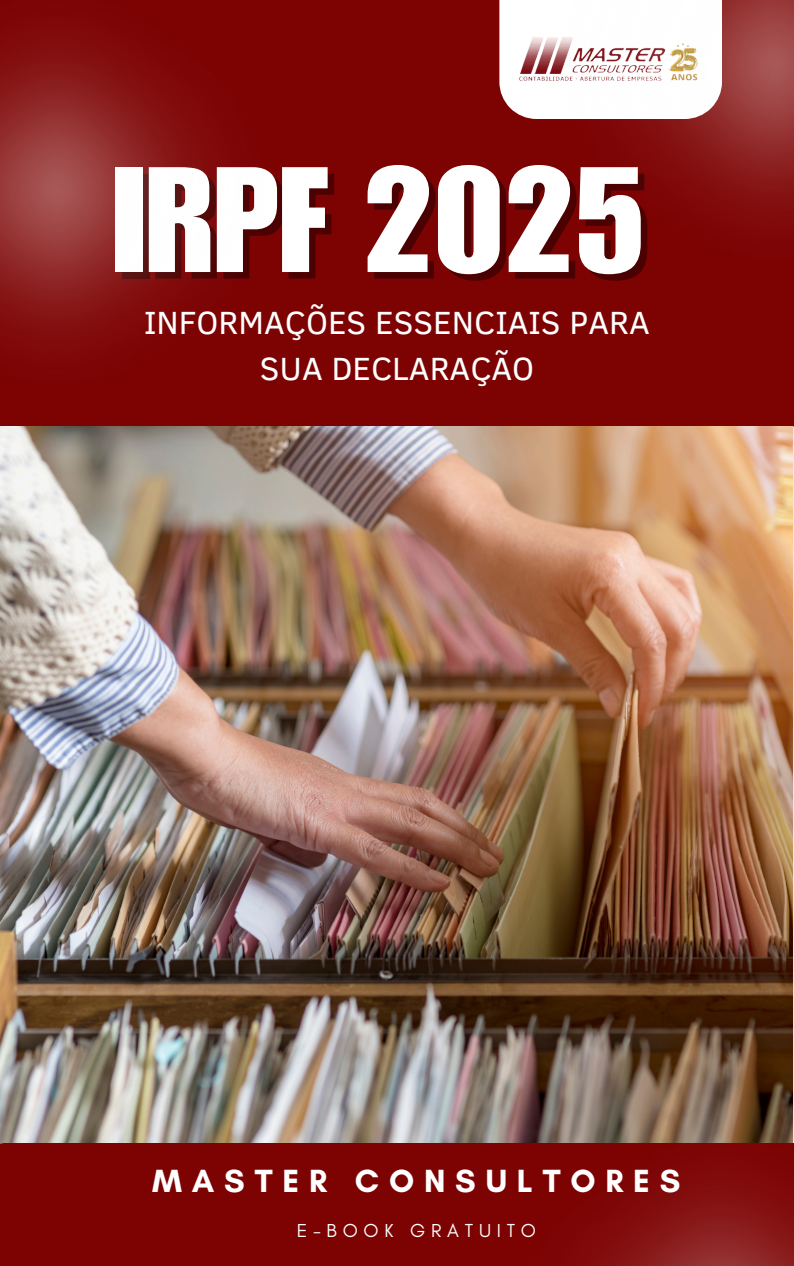
<style>
.page{position:relative;width:794px;height:1266px;background:#fff}
.page>*{position:absolute;margin:0;border:0;box-sizing:border-box;transform-origin:0 0}
.t1{font:146.77px "Impact LT Std";color:#fff}
.t2{font:32.92px/45.9px "Clear Sans";color:#fff;text-align:center}
.t3{font:700 32.7px "Glacial Indifference";letter-spacing:.3em;color:#fff}
.t4{font:19.12px "Glacial Indifference";letter-spacing:.3em;color:#fff}
</style>
<div class="page">
<div style="left:332px;top:0;width:461px;height:426px;background:#7d0303"></div>
<div style="left:0;top:1143px;width:793px;height:123px;background:#7d0303"></div>
<img style="left:0;top:426px;width:792px;height:717px">
<img style="left:0;top:0;width:332px;height:426px">
<img style="left:499px;top:0;width:294px;height:301px">
<img style="left:446px;top:1095px;width:347px;height:171px">
<p class="t1" style="left:113px;top:167px;width:533px">IRPF 2025</p>
<p class="t2" style="left:144px;top:298px;width:507px">INFORMAÇÕES ESSENCIAIS PARA<br>SUA DECLARAÇÃO</p>
<h1 class="t3" style="left:152px;top:1161px;width:529px">MASTER CONSULTORES</h1>
<p class="t4" style="left:296px;top:1218px;width:241px">E-BOOK GRATUITO</p>
</div>
